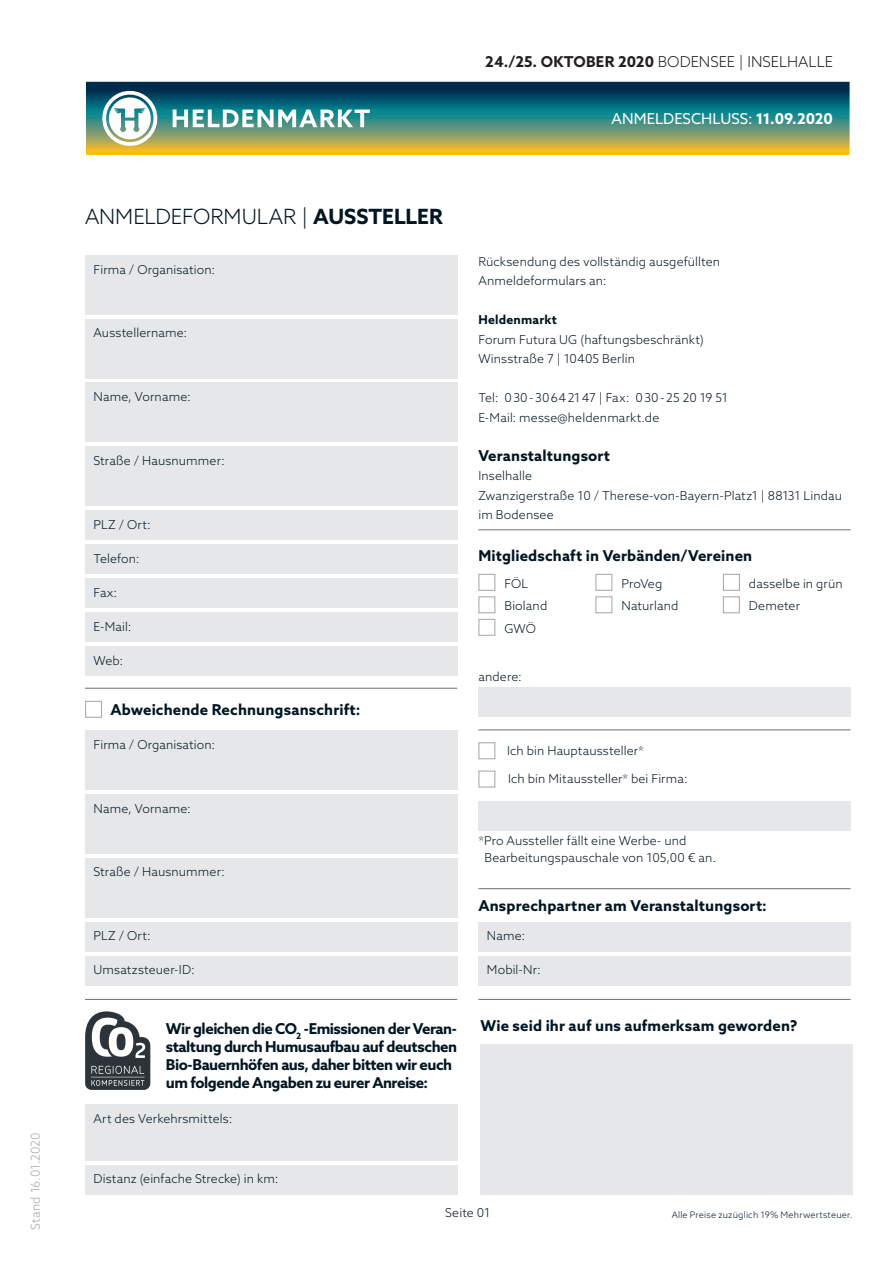
<style>
.page{position:relative;width:893px;height:1263px;background:#fff}
.page>*{position:absolute;margin:0;border:0;box-sizing:border-box;transform-origin:0 0}
.Balken_Bold{font:300 21px "Azo Sans";letter-spacing:-.005em;color:#011622}
.Balken_Bold-2{font:700 15px/18px "Azo Sans";letter-spacing:-.03em;color:#011622}
.FT_9pt{font:700 15px "Azo Sans";letter-spacing:.01em;color:#011622}
.Balken_Bold-3{font:700 15px "Azo Sans";letter-spacing:.01em;color:#011622}
.t1{font:300 15px "Azo Sans";letter-spacing:.005em;color:#231f20}
.FT_9pt-2{font:15px "Azo Sans";letter-spacing:.005em;color:#fff}
.FT_9pt-3{font:300 12.3px/19.5px "Azo Sans";letter-spacing:.01em;color:#011622}
.Balken{font:300 12.3px "Azo Sans";letter-spacing:.01em;color:#011622}
.Balken-2{font:300 12.3px "Azo Sans";letter-spacing:-.015em;color:#a6a8ab}
.FT_9pt-4{font:700 12.3px "Azo Sans";letter-spacing:.02em;color:#011622}
.t2{font:300 9px "Azo Sans";letter-spacing:.02em;color:#011622}
.s1{font-weight:700}
</style>
<div class="page">
<svg style="left:87px;top:83px;width:761px;height:71px;background:#517c62"></svg>
<div style="left:85px;top:81px;width:765px;height:75px;border:1px solid #fff"></div>
<div style="left:85px;top:255px;width:372px;height:60px;background:#e6e7e9"></div>
<div style="left:85px;top:319px;width:372px;height:59px;background:#e6e7e9"></div>
<div style="left:85px;top:383px;width:372px;height:59px;background:#e6e7e9"></div>
<div style="left:85px;top:510px;width:372px;height:30px;background:#e6e7e9"></div>
<div style="left:85px;top:446px;width:372px;height:60px;background:#e6e7e9"></div>
<div style="left:85px;top:578px;width:372px;height:30px;background:#e6e7e9"></div>
<div style="left:85px;top:612px;width:372px;height:30px;background:#e6e7e9"></div>
<div style="left:85px;top:544px;width:372px;height:30px;background:#e6e7e9"></div>
<div style="left:85px;top:646px;width:372px;height:30px;background:#e6e7e9"></div>
<div style="left:478px;top:922px;width:372px;height:29px;background:#e6e7e9"></div>
<div style="left:478px;top:956px;width:372px;height:29px;background:#e6e7e9"></div>
<div style="left:85px;top:1104px;width:372px;height:57px;background:#e6e7e9"></div>
<div style="left:85px;top:1165px;width:372px;height:30px;background:#e6e7e9"></div>
<div style="left:478px;top:742px;width:17px;height:17px;border:1px solid #a8a9ad"></div>
<div style="left:478px;top:770px;width:17px;height:17px;border:1px solid #a8a9ad"></div>
<div style="left:478px;top:801px;width:372px;height:29px;background:#e6e7e9"></div>
<hr style="left:85px;top:688px;width:372px;height:1px;background:#6c6d70">
<hr style="left:478px;top:888px;width:372px;height:1px;background:#6c6d70">
<hr style="left:478px;top:729px;width:372px;height:1px;background:#6c6d70">
<hr style="left:85px;top:999px;width:372px;height:1px;background:#6c6d70">
<hr style="left:478px;top:999px;width:372px;height:1px;background:#6c6d70">
<div style="left:480px;top:1044px;width:373px;height:151px;background:#e6e7e9"></div>
<div style="left:85px;top:730px;width:372px;height:60px;background:#e6e7e9"></div>
<div style="left:85px;top:794px;width:372px;height:60px;background:#e6e7e9"></div>
<div style="left:85px;top:922px;width:372px;height:29px;background:#e6e7e9"></div>
<div style="left:85px;top:956px;width:372px;height:29px;background:#e6e7e9"></div>
<div style="left:85px;top:858px;width:372px;height:59px;background:#e6e7e9"></div>
<div style="left:85px;top:701px;width:17px;height:17px;border:1px solid #a8a9ad"></div>
<hr style="left:478px;top:529px;width:372px;height:1px;background:#6c6d70">
<div style="left:478px;top:574px;width:17px;height:17px;border:1px solid #a8a9ad"></div>
<div style="left:595px;top:574px;width:17px;height:17px;border:1px solid #a8a9ad"></div>
<div style="left:723px;top:574px;width:17px;height:17px;border:1px solid #a8a9ad"></div>
<div style="left:478px;top:596px;width:17px;height:17px;border:1px solid #a8a9ad"></div>
<div style="left:595px;top:596px;width:17px;height:17px;border:1px solid #a8a9ad"></div>
<div style="left:723px;top:596px;width:17px;height:17px;border:1px solid #a8a9ad"></div>
<div style="left:478px;top:619px;width:17px;height:17px;border:1px solid #a8a9ad"></div>
<div style="left:478px;top:687px;width:372px;height:29px;background:#e6e7e9"></div>
<svg style="left:85px;top:1011px;width:66px;height:79px"></svg>
<svg style="left:173px;top:110px;width:197px;height:17px"></svg>
<svg style="left:99px;top:87px;width:62px;height:62px"></svg>
<p class="Balken-2" style="left:27px;top:1229px;width:98px;rotate:-90deg">Stand 16.01.2020</p>
<p class="t1" style="left:485px;top:52px;width:349px"><span class="s1">24./25. OKTOBER 2020</span> BODENSEE | INSELHALLE</p>
<p class="FT_9pt-2" style="left:612px;top:109px;width:223px">ANMELDESCHLUSS: <span class="s1">11.09.2020</span></p>
<p class="Balken_Bold" style="left:85px;top:203px;width:359px">ANMELDEFORMULAR | <span class="s1">AUSSTELLER</span></p>
<p class="Balken" style="left:94px;top:261px;width:123px">Firma / Organisation:</p>
<p class="Balken" style="left:94px;top:325px;width:95px">Ausstellername:</p>
<p class="Balken" style="left:94px;top:389px;width:99px">Name, Vorname:</p>
<p class="Balken" style="left:94px;top:453px;width:133px">Straße / Hausnummer:</p>
<p class="Balken" style="left:94px;top:516px;width:59px">PLZ / Ort:</p>
<p class="Balken" style="left:94px;top:550px;width:48px">Telefon:</p>
<p class="Balken" style="left:94px;top:584px;width:25px">Fax:</p>
<p class="Balken" style="left:94px;top:618px;width:39px">E-Mail:</p>
<p class="Balken" style="left:94px;top:652px;width:31px">Web:</p>
<p class="Balken_Bold-3" style="left:111px;top:700px;width:251px">Abweichende Rechnungsanschrift:</p>
<p class="Balken" style="left:94px;top:736px;width:123px">Firma / Organisation:</p>
<p class="Balken" style="left:94px;top:800px;width:99px">Name, Vorname:</p>
<p class="Balken" style="left:94px;top:864px;width:133px">Straße / Hausnummer:</p>
<p class="Balken" style="left:94px;top:928px;width:59px">PLZ / Ort:</p>
<p class="Balken" style="left:94px;top:962px;width:103px">Umsatzsteuer-ID:</p>
<p class="Balken_Bold-2" style="left:166px;top:1019px;width:293px">Wir gleichen die CO<sub>2</sub> -Emissionen der Veran&shy;staltung durch Humusaufbau auf deutschen Bio-Bauernhöfen aus, daher bitten wir euch um folgende Angaben zu eurer Anreise:</p>
<p class="Balken" style="left:94px;top:1110px;width:140px">Art des Verkehrsmittels:</p>
<p class="Balken" style="left:94px;top:1171px;width:186px">Distanz (einfache Strecke) in km:</p>
<p class="FT_9pt-3" style="left:478px;top:252px;width:243px">Rücksendung des vollständig ausgefüllten</p>
<p class="FT_9pt-3" style="left:478px;top:271px;width:130px">Anmeldeformulars an:</p>
<p class="FT_9pt-4" style="left:478px;top:312px;width:80px">Heldenmarkt</p>
<p class="FT_9pt-3" style="left:478px;top:330px;width:227px">Forum Futura UG (haftungsbeschränkt)</p>
<p class="FT_9pt-3" style="left:478px;top:349px;width:158px">Winsstraße 7 | 10405 Berlin</p>
<p class="FT_9pt-3" style="left:478px;top:388px;width:251px">Tel: 030-30642147 | Fax: 030-25 20 19 51</p>
<p class="FT_9pt-3" style="left:478px;top:408px;width:182px">E-Mail: messe@heldenmarkt.de</p>
<p class="FT_9pt" style="left:478px;top:446px;width:133px">Veranstaltungsort</p>
<p class="FT_9pt-3" style="left:478px;top:466px;width:55px">Inselhalle</p>
<p class="FT_9pt-3" style="left:478px;top:486px;width:365px">Zwanzigerstraße 10 / Therese-von-Bayern-Platz1 | 88131 Lindau im Bodensee</p>
<p class="FT_9pt" style="left:478px;top:545px;width:275px">Mitgliedschaft in Verbänden/Vereinen</p>
<p class="FT_9pt-3" style="left:504px;top:573px;width:25px">FÖL</p>
<p class="FT_9pt-3" style="left:621px;top:573px;width:42px">ProVeg</p>
<p class="FT_9pt-3" style="left:749px;top:573px;width:95px">dasselbe in grün</p>
<p class="FT_9pt-3" style="left:504px;top:596px;width:44px">Bioland</p>
<p class="FT_9pt-3" style="left:621px;top:596px;width:58px">Naturland</p>
<p class="FT_9pt-3" style="left:749px;top:596px;width:53px">Demeter</p>
<p class="FT_9pt-3" style="left:504px;top:618px;width:33px">GWÖ</p>
<p class="FT_9pt-3" style="left:478px;top:666px;width:45px">andere:</p>
<p class="Balken" style="left:507px;top:742px;width:138px">Ich bin Hauptaussteller*</p>
<p class="Balken" style="left:508px;top:771px;width:181px">Ich bin Mitaussteller* bei Firma:</p>
<p class="FT_9pt-3" style="left:484px;top:832px;width:233px;line-height:16.5px;text-indent:-6px">*Pro Aussteller fällt eine Werbe- und<br>Bearbeitungspauschale von 105,00 € an.</p>
<p class="Balken_Bold-3" style="left:478px;top:895px;width:290px">Ansprechpartner am Veranstaltungsort:</p>
<p class="Balken" style="left:487px;top:928px;width:40px">Name:</p>
<p class="Balken" style="left:487px;top:962px;width:56px">Mobil-Nr:</p>
<p class="FT_9pt" style="left:480px;top:1015px;width:318px">Wie seid ihr auf uns aufmerksam geworden?</p>
<p class="FT_9pt-3" style="left:445px;top:1203px;width:46px">Seite 01</p>
<p class="t2" style="left:672px;top:1209px;width:182px">Alle Preise zuzüglich 19% Mehrwertsteuer.</p>
</div>
